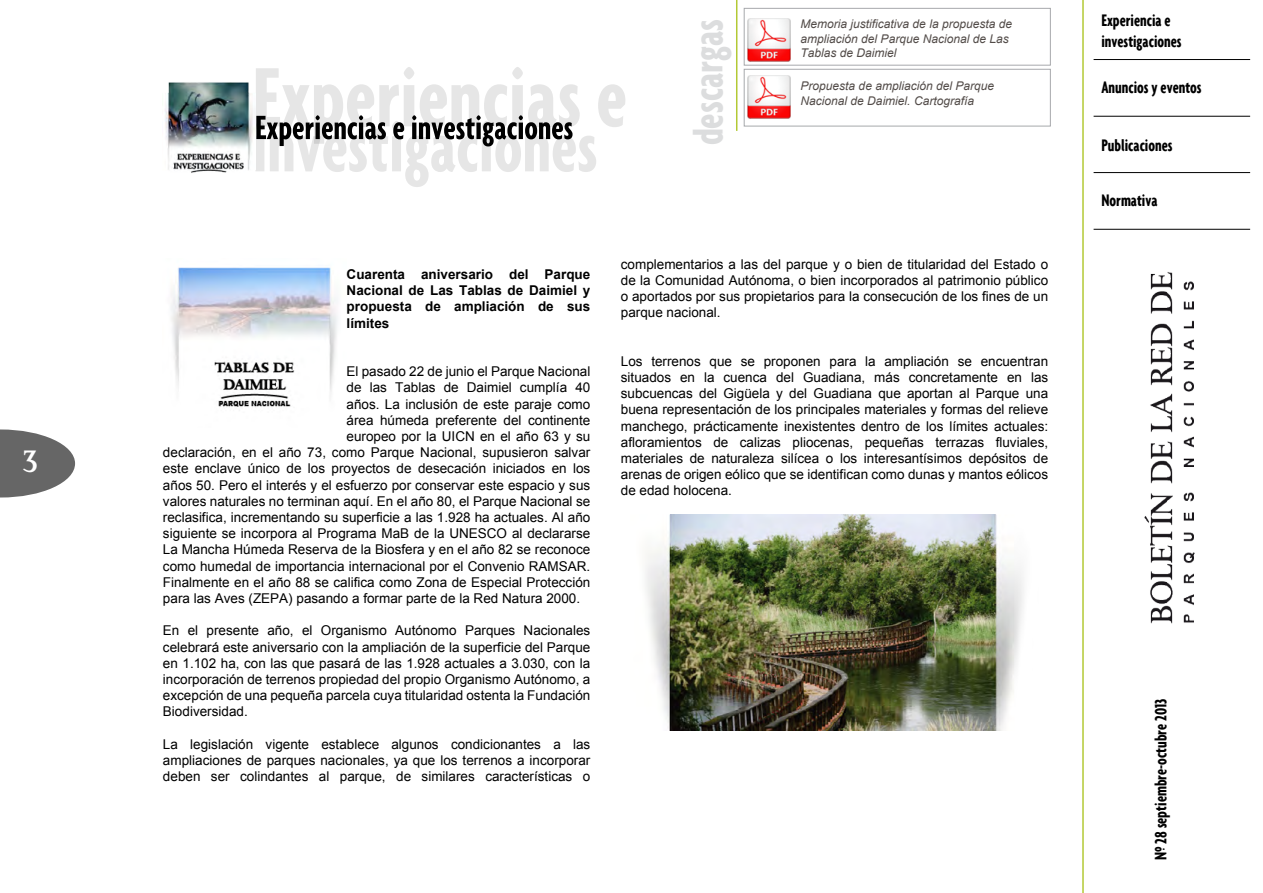
<style>
.page{position:relative;width:1263px;height:893px;background:#fff}
.page>*{position:absolute;margin:0;border:0;box-sizing:border-box;transform-origin:0 0}
.t1{font:700 extra-condensed 45px "Agenda";color:#dcddde}
.t2{font:30px "Palermo";color:#fff}
.t3{font:700 extra-condensed 18px/21.6px "Agenda";color:#000}
.t4{font:13.5px/16.2px "Arial";color:#000;text-align:justify}
.t5{font:700 13.5px/16.2px "Arial";color:#000;text-align:justify}
.t6{font:italic 12px/14.4px "Arial";color:#524b48}
</style>
<div class="page">
<svg style="left:0;top:429px;width:75px;height:68px"></svg>
<img style="left:1126px;top:115px;width:83px;height:509px">
<hr style="left:1082px;top:0;width:2px;height:893px;background:#b3c935">
<hr style="left:1093px;top:59px;width:157px;height:1px;background:#000">
<hr style="left:1093px;top:172px;width:157px;height:1px;background:#000">
<hr style="left:1093px;top:116px;width:157px;height:1px;background:#000">
<hr style="left:1093px;top:229px;width:157px;height:1px;background:#000">
<svg style="left:255px;top:67px;width:370px;height:120px"></svg>
<img style="left:165px;top:82px;width:90px;height:91px">
<img style="left:171px;top:267px;width:167px;height:140px">
<img style="left:646px;top:514px;width:378px;height:217px">
<hr style="left:736px;top:0;width:1px;height:131px;background:#b3c935">
<img style="left:747px;top:18px;width:44px;height:44px">
<div style="left:744px;top:8px;width:306px;height:57px;border:1px solid #a7a9ac"></div>
<img style="left:747px;top:75px;width:44px;height:44px">
<div style="left:744px;top:69px;width:306px;height:57px;border:1px solid #a7a9ac"></div>
<h2 class="t2" style="left:22px;top:444px;width:19px">3</h2>
<h1 class="t1" style="left:683px;top:145px;width:128px;rotate:-90deg">descargas</h1>
<p class="t6" style="left:801px;top:17px;width:213px">Memoria justificativa de la propuesta de ampliación del Parque Nacional de Las<br>Tablas de Daimiel</p>
<p class="t6" style="left:801px;top:79px;width:195px">Propuesta de ampliación del Parque<br>Nacional de Daimiel. Cartografía</p>
<p class="t5" style="left:347px;top:267px;width:245px">Cuarenta aniversario del Parque Nacional de Las Tablas de Daimiel y propuesta de ampliación de sus límites</p>
<p class="t4" style="left:347px;top:364px;width:245px">El pasado 22 de junio el Parque Nacional</p>
<p class="t4" style="left:347px;top:380px;width:245px">de las Tablas de Daimiel cumplía 40</p>
<p class="t4" style="left:347px;top:396px;width:245px">años. La inclusión de este paraje como</p>
<p class="t4" style="left:347px;top:412px;width:245px">área húmeda preferente del continente</p>
<p class="t4" style="left:347px;top:428px;width:245px">europeo por la UICN en el año 63 y su</p>
<p class="t4" style="left:163px;top:445px;width:429px">declaración, en el año 73, como Parque Nacional, supusieron salvar</p>
<p class="t4" style="left:163px;top:461px;width:429px">este enclave único de los proyectos de desecación iniciados en los</p>
<p class="t4" style="left:163px;top:477px;width:429px">años 50. Pero el interés y el esfuerzo por conservar este espacio y sus</p>
<p class="t4" style="left:163px;top:493px;width:429px">valores naturales no terminan aquí. En el año 80, el Parque Nacional se</p>
<p class="t4" style="left:163px;top:509px;width:429px">reclasifica, incrementando su superficie a las 1.928 ha actuales. Al año</p>
<p class="t4" style="left:163px;top:526px;width:429px">siguiente se incorpora al Programa MaB de la UNESCO al declararse</p>
<p class="t4" style="left:163px;top:542px;width:429px">La Mancha Húmeda Reserva de la Biosfera y en el año 82 se reconoce</p>
<p class="t4" style="left:163px;top:558px;width:429px">como humedal de importancia internacional por el Convenio RAMSAR.</p>
<p class="t4" style="left:163px;top:574px;width:429px">Finalmente en el año 88 se califica como Zona de Especial Protección</p>
<p class="t4" style="left:163px;top:590px;width:419px">para las Aves (ZEPA) pasando a formar parte de la Red Natura 2000.</p>
<p class="t4" style="left:163px;top:623px;width:429px">En el presente año, el Organismo Autónomo Parques Nacionales celebrará este aniversario con la ampliación de la superficie del Parque en 1.102 ha, con las que pasará de las 1.928 actuales a 3.030, con la incorporación de terrenos propiedad del propio Organismo Autónomo, a excepción de una pequeña parcela cuya titularidad ostenta la Fundación Biodiversidad.</p>
<p class="t4" style="left:163px;top:736px;width:429px">La legislación vigente establece algunos condicionantes a las ampliaciones de parques nacionales, ya que los terrenos a incorporar deben ser colindantes al parque, de similares características o</p>
<p class="t4" style="left:621px;top:256px;width:429px">complementarios a las del parque y o bien de titularidad del Estado o de la Comunidad Autónoma, o bien incorporados al patrimonio público o aportados por sus propietarios para la consecución de los fines de un parque nacional.</p>
<p class="t4" style="left:621px;top:353px;width:429px">Los terrenos que se proponen para la ampliación se encuentran situados en la cuenca del Guadiana, más concretamente en las subcuencas del Gigüela y del Guadiana que aportan al Parque una buena representación de los principales materiales y formas del relieve manchego, prácticamente inexistentes dentro de los límites actuales: afloramientos de calizas pliocenas, pequeñas terrazas fluviales, materiales de naturaleza silícea o los interesantísimos depósitos de arenas de origen eólico que se identifican como dunas y mantos eólicos de edad holocena.</p>
<h3 class="t3" style="left:1101px;top:9px;width:82px">Experiencia e investigaciones</h3>
<h3 class="t3" style="left:1101px;top:76px;width:102px">Anuncios y eventos</h3>
<h3 class="t3" style="left:1101px;top:134px;width:73px">Publicaciones</h3>
<h3 class="t3" style="left:1101px;top:189px;width:58px">Normativa</h3>
<h3 class="t3" style="left:1149px;top:860px;width:163px;rotate:-90deg">Nº 28 septiembre-octubre 2013</h3>
</div>
